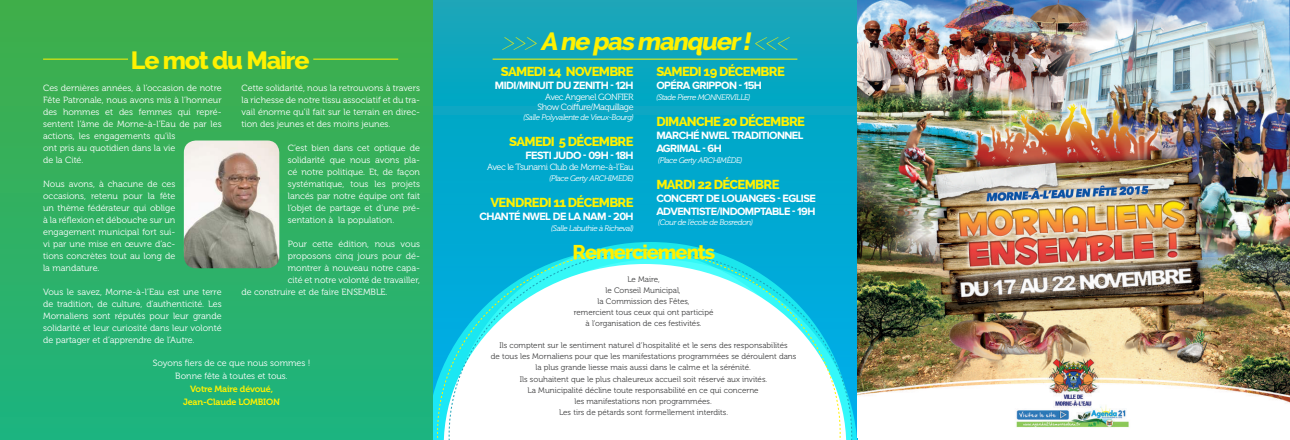
<style>
.page{position:relative;width:1290px;height:440px;background:#fff}
.page>*{position:absolute;margin:0;border:0;box-sizing:border-box;transform-origin:0 0}
.t1{font:italic 800 25px "Raleway";color:#fff101}
.t2{font:800 25px "Raleway";letter-spacing:-.05em;color:#fff101}
.t3{font:800 20px "Raleway";letter-spacing:-.05em;color:#fff101}
.t4{font:800 13px "Raleway";letter-spacing:-.05em;color:#fff101}
.t5{font:700 11px/13px "Proxima Nova";letter-spacing:-.05em;color:#fff}
.t6{font:9px/12px "Museo 300";color:#fff;text-align:justify}
.t7{font:9px/10.8px "Museo 300";letter-spacing:-.05em;color:#fff;text-align:right}
.t8{font:9px/13px "Museo 700";letter-spacing:-.02em;color:#fff101;text-align:center}
.t9{font:8px/11px "Museo 300";color:#3e3e3f;text-align:center}
.t10{font:italic 8px "Museo 300";letter-spacing:-.05em;color:#fff}
.s1{font-weight:100}
</style>
<div class="page">
<svg style="left:432px;top:0;width:425px;height:259px;background:#07a7c4"></svg>
<svg style="left:449px;top:242px;width:403px;height:9px;background:#04b3d8"></svg>
<svg style="left:437px;top:249px;width:403px;height:185px;background:#14c0df"></svg>
<svg style="left:437px;top:434px;width:12px;height:5px"></svg>
<svg style="left:449px;top:251px;width:403px;height:188px"></svg>
<div style="left:0;top:0;width:432px;height:439px;background:linear-gradient(to bottom,#42ae47,#1db47f)"></div>
<img style="left:184px;top:140px;width:95px;height:128px">
<hr style="left:43px;top:59px;width:85px;height:1px;background:#fff101">
<hr style="left:313px;top:59px;width:85px;height:1px;background:#fff101">
<img style="left:858px;top:0;width:432px;height:428px">
<hr style="left:493px;top:59px;width:304px;height:1px;background:#fff101">
<h1 class="t2" style="left:131px;top:46px;width:180px">Le mot du Maire</h1>
<p class="t6" style="left:43px;top:82px;width:180px;text-align:left">Ces dernières années, à l’occasion de notre Fête Patronale, nous avons mis à l’honneur des hommes et des femmes qui repré&shy;sentent l’âme de Morne-à-l’Eau de par les actions, les engagements qu’ils<br>ont pris au quotidien dans la vie<br>de la Cité.</p>
<p class="t6" style="left:43px;top:178px;width:134px">Nous avons, à chacune de ces occasions, retenu pour la fête un thème fédérateur qui oblige à la réflexion et débouche sur un engagement municipal fort sui&shy;vi par une mise en œuvre d’ac&shy;tions concrètes tout au long de la mandature.</p>
<p class="t6" style="left:43px;top:286px;width:180px">Vous le savez, Morne-à-l’Eau est une terre de tradition, de culture, d’authenticité. Les Mornaliens sont réputés pour leur grande solidarité et leur curiosité dans leur volonté de partager et d’apprendre de l’Autre.</p>
<p class="t6" style="left:241px;top:82px;width:180px">Cette solidarité, nous la retrouvons à travers la richesse de notre tissu associatif et du tra&shy;vail énorme qu’il fait sur le terrain en direc&shy;tion des jeunes et des moins jeunes.</p>
<p class="t6" style="left:288px;top:142px;width:134px">C’est bien dans cet optique de solidarité que nous avons pla&shy;cé notre politique. Et, de façon systématique, tous les projets lancés par notre équipe ont fait l’objet de partage et d’une pré&shy;sentation à la population.</p>
<p class="t6" style="left:288px;top:238px;width:134px">Pour cette édition, nous vous</p>
<p class="t6" style="left:288px;top:250px;width:134px">proposons cinq jours pour dé-</p>
<p class="t6" style="left:288px;top:262px;width:134px">montrer à nouveau notre capa-</p>
<p class="t6" style="left:288px;top:274px;width:134px">cité et notre volonté de travailler,</p>
<p class="t6" style="left:241px;top:286px;width:147px">de construire et de faire ENSEMBLE.</p>
<p class="t6" style="left:153px;top:356px;width:159px;line-height:13px;text-align:center">Soyons fiers de ce que nous sommes !<br>Bonne fête à toutes et tous.</p>
<p class="t8" style="left:183px;top:382px;width:98px">Votre Maire dévoué,<br>Jean-Claude LOMBION</p>
<h1 class="t1" style="left:501px;top:27px;width:294px"><span class="s1">&gt;&gt;&gt;</span>A ne pasmanquer!<span class="s1">&lt;&lt;&lt;</span></h1>
<h3 class="t4" style="left:501px;top:64px;width:134px">SAMEDI 14 NOVEMBRE</h3>
<p class="t5" style="left:495px;top:79px;width:140px">MIDI/MINUIT DU ZENITH - 12H</p>
<p class="t7" style="left:538px;top:91px;width:97px">Avec Angenel GONFIER<br>Show Coiffure/Maquillage</p>
<p class="t10" style="left:523px;top:113px;width:112px">(Salle Polyvalente de Vieux-Bourg)</p>
<h3 class="t4" style="left:509px;top:134px;width:126px">SAMEDI 5 DÉCEMBRE</h3>
<p class="t5" style="left:525px;top:149px;width:110px">FESTI JUDO - 09H - 18H</p>
<p class="t7" style="left:487px;top:161px;width:148px">Avec le Tsunami Club de Morne-à-l’Eau</p>
<p class="t10" style="left:549px;top:173px;width:86px">(Place Gerty ARCHIMEDE)</p>
<h3 class="t4" style="left:490px;top:195px;width:145px">VENDREDI 11 DÉCEMBRE</h3>
<p class="t5" style="left:479px;top:210px;width:156px">CHANTÉ NWEL DE LA NAM - 20H</p>
<p class="t10" style="left:551px;top:223px;width:84px">(Salle Labuthie à Richeval)</p>
<h3 class="t4" style="left:656px;top:64px;width:130px">SAMEDI 19 DÉCEMBRE</h3>
<p class="t5" style="left:656px;top:79px;width:107px">OPÉRA GRIPPON - 15H</p>
<p class="t10" style="left:656px;top:92px;width:96px">(Stade Pierre MONNERVILLE)</p>
<h3 class="t4" style="left:656px;top:114px;width:150px">DIMANCHE 20 DÉCEMBRE</h3>
<p class="t5" style="left:656px;top:129px;width:149px">MARCHÉ NWEL TRADITIONNEL<br>AGRIMAL - 6H</p>
<p class="t10" style="left:658px;top:155px;width:86px">(Place Gerty ARCHIMÈDE)</p>
<h3 class="t4" style="left:656px;top:176px;width:125px">MARDI 22 DÉCEMBRE</h3>
<p class="t5" style="left:656px;top:191px;width:161px">CONCERT DE LOUANGES - EGLISE<br>ADVENTISTE/INDOMPTABLE - 19H</p>
<p class="t10" style="left:658px;top:218px;width:96px">(Cour de l’école de Bosredon)</p>
<h2 class="t3" style="left:573px;top:240px;width:144px">Remerciements</h2>
<p class="t9" style="left:574px;top:274px;width:141px">Le Maire,<br>le Conseil Municipal,<br>la Commission des Fêtes,<br>remercient tous ceux qui ont participé à l’organisation de ces festivités.</p>
<p class="t9" style="left:491px;top:340px;width:307px">Ils comptent sur le sentiment naturel d’hospitalité et le sens des responsabilités<br>de tous les Mornaliens pour que les manifestations programmées se déroulent dans la plus grande liesse mais aussi dans le calme et la sérénité.<br>Ils souhaitent que le plus chaleureux accueil soit réservé aux invités.<br>La Municipalité décline toute responsabilité en ce qui concerne<br>les manifestations non programmées.<br>Les tirs de pétards sont formellement interdits.</p>
</div>
